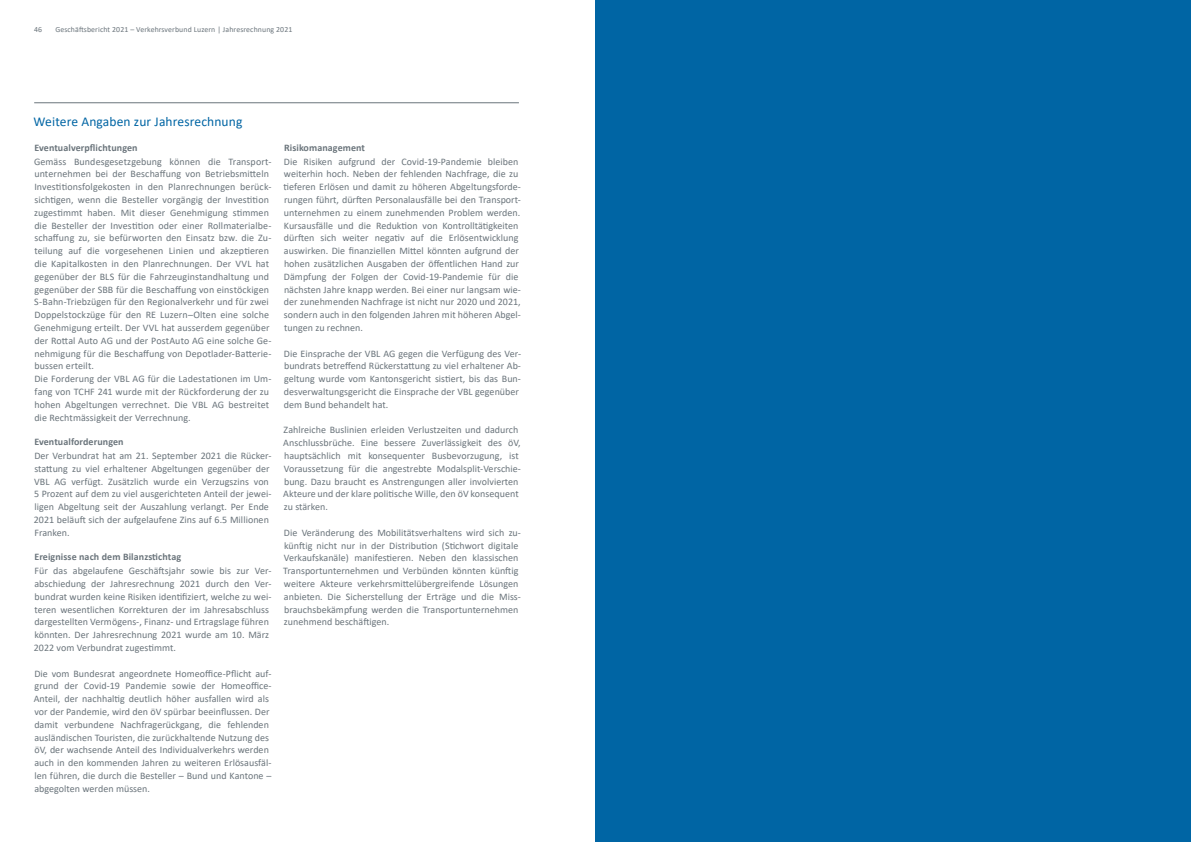
<style>
.page{position:relative;width:1191px;height:842px;background:#fff}
.page>*{position:absolute;margin:0;border:0;box-sizing:border-box;transform-origin:0 0}
.t1{font:13.5px "Calibri";letter-spacing:.01em;color:#0065a4}
.t2{font:10px/12.8px "Calibri";letter-spacing:.005em;color:#6a747b}
.t3{font:700 10px "Calibri";letter-spacing:.01em;color:#6a747b}
.t4{font:7.8px "Calibri";letter-spacing:.015em;color:#6a747b}
</style>
<div class="page">
<hr style="left:34px;top:103px;width:485px;height:1px;background:#6a747b">
<div style="left:595px;top:0;width:596px;height:842px;background:#0065a4"></div>
<p class="t4" style="left:34px;top:24px;width:9px">46</p>
<p class="t4" style="left:55px;top:24px;width:238px">Geschäftsbericht 2021 – Verkehrsverbund Luzern | Jahresrechnung 2021</p>
<h1 class="t1" style="left:34px;top:112px;width:210px">Weitere Angaben zur Jahresrechnung</h1>
<p class="t3" style="left:34px;top:140px;width:105px">Eventualverpflichtungen</p>
<p class="t2" style="left:34px;top:155px;width:239px">Gemäss Bundesgesetzgebung können die Transport&shy;unternehmen bei der Beschaffung von Betriebsmitteln Investitionsfolgekosten in den Planrechnungen berück&shy;sichtigen, wenn die Besteller vorgängig der Investition zugestimmt haben. Mit dieser Genehmigung stimmen die Besteller der Investition oder einer Rollmaterialbe&shy;schaffung zu, sie befürworten den Einsatz bzw. die Zu&shy;teilung auf die vorgesehenen Linien und akzeptieren die Kapitalkosten in den Planrechnungen. Der VVL hat gegenüber der BLS für die Fahrzeuginstandhaltung und gegenüber der SBB für die Beschaffung von einstöckigen S-Bahn-Triebzügen für den Regionalverkehr und für zwei Doppelstockzüge für den RE Luzern–Olten eine solche Genehmigung erteilt. Der VVL hat ausserdem gegenüber der Rottal Auto AG und der PostAuto AG eine solche Ge&shy;nehmigung für die Beschaffung von Depotlader-Batterie&shy;bussen erteilt.<br>Die Forderung der VBL AG für die Ladestationen im Um&shy;fang von TCHF 241 wurde mit der Rückforderung der zu hohen Abgeltungen verrechnet. Die VBL AG bestreitet die Rechtmässigkeit der Verrechnung.</p>
<p class="t3" style="left:34px;top:435px;width:91px">Eventualforderungen</p>
<p class="t2" style="left:34px;top:449px;width:239px">Der Verbundrat hat am 21. September 2021 die Rücker&shy;stattung zu viel erhaltener Abgeltungen gegenüber der VBL AG verfügt. Zusätzlich wurde ein Verzugszins von 5 Prozent auf dem zu viel ausgerichteten Anteil der jewei&shy;ligen Abgeltung seit der Auszahlung verlangt. Per Ende 2021 beläuft sich der aufgelaufene Zins auf 6.5 Millionen Franken.</p>
<p class="t3" style="left:34px;top:550px;width:148px">Ereignisse nach dem Bilanzstichtag</p>
<p class="t2" style="left:34px;top:564px;width:239px">Für das abgelaufene Geschäftsjahr sowie bis zur Ver&shy;abschiedung der Jahresrechnung 2021 durch den Ver&shy;bundrat wurden keine Risiken identifiziert, welche zu wei&shy;teren wesentlichen Korrekturen der im Jahresabschluss dargestellten Vermögens-, Finanz- und Ertragslage führen könnten. Der Jahresrechnung 2021 wurde am 10. März 2022 vom Verbundrat zugestimmt.</p>
<p class="t2" style="left:34px;top:667px;width:239px">Die vom Bundesrat angeordnete Homeoffice-Pflicht auf&shy;grund der Covid-19 Pandemie sowie der Homeoffice-Anteil, der nachhaltig deutlich höher ausfallen wird als vor der Pandemie, wird den öV spürbar beeinflussen. Der damit verbundene Nachfragerückgang, die fehlenden ausländischen Touristen, die zurückhaltende Nutzung des öV, der wachsende Anteil des Individualverkehrs werden auch in den kommenden Jahren zu weiteren Erlösausfäl&shy;len führen, die durch die Besteller – Bund und Kantone – abgegolten werden müssen.</p>
<p class="t3" style="left:284px;top:140px;width:82px">Risikomanagement</p>
<p class="t2" style="left:284px;top:155px;width:239px">Die Risiken aufgrund der Covid-19-Pandemie bleiben weiterhin hoch. Neben der fehlenden Nachfrage, die zu tieferen Erlösen und damit zu höheren Abgeltungsforde&shy;rungen führt, dürften Personalausfälle bei den Transport&shy;unternehmen zu einem zunehmenden Problem werden.<br>Kursausfälle und die Reduktion von Kontrolltätigkeiten dürften sich weiter negativ auf die Erlösentwicklung auswirken. Die finanziellen Mittel könnten aufgrund der hohen zusätzlichen Ausgaben der öffentlichen Hand zur Dämpfung der Folgen der Covid-19-Pandemie für die nächsten Jahre knapp werden. Bei einer nur langsam wie&shy;der zunehmenden Nachfrage ist nicht nur 2020 und 2021, sondern auch in den folgenden Jahren mit höheren Abgel&shy;tungen zu rechnen.</p>
<p class="t2" style="left:284px;top:347px;width:239px">Die Einsprache der VBL AG gegen die Verfügung des Ver&shy;bundrats betreffend Rückerstattung zu viel erhaltener Ab&shy;geltung wurde vom Kantonsgericht sistiert, bis das Bun&shy;desverwaltungsgericht die Einsprache der VBL gegenüber dem Bund behandelt hat.</p>
<p class="t2" style="left:283px;top:423px;width:239px">Zahlreiche Buslinien erleiden Verlustzeiten und dadurch Anschlussbrüche. Eine bessere Zuverlässigkeit des öV, hauptsächlich mit konsequenter Busbevorzugung, ist Voraussetzung für die angestrebte Modalsplit-Verschie&shy;bung. Dazu braucht es Anstrengungen aller involvierten Akteure und der klare politische Wille, den öV konsequent zu stärken.</p>
<p class="t2" style="left:283px;top:526px;width:239px">Die Veränderung des Mobilitätsverhaltens wird sich zu&shy;künftig nicht nur in der Distribution (Stichwort digitale Verkaufskanäle) manifestieren. Neben den klassischen Transportunternehmen und Verbünden könnten künftig weitere Akteure verkehrsmittelübergreifende Lösungen anbieten. Die Sicherstellung der Erträge und die Miss&shy;brauchsbekämpfung werden die Transportunternehmen zunehmend beschäftigen.</p>
</div>
